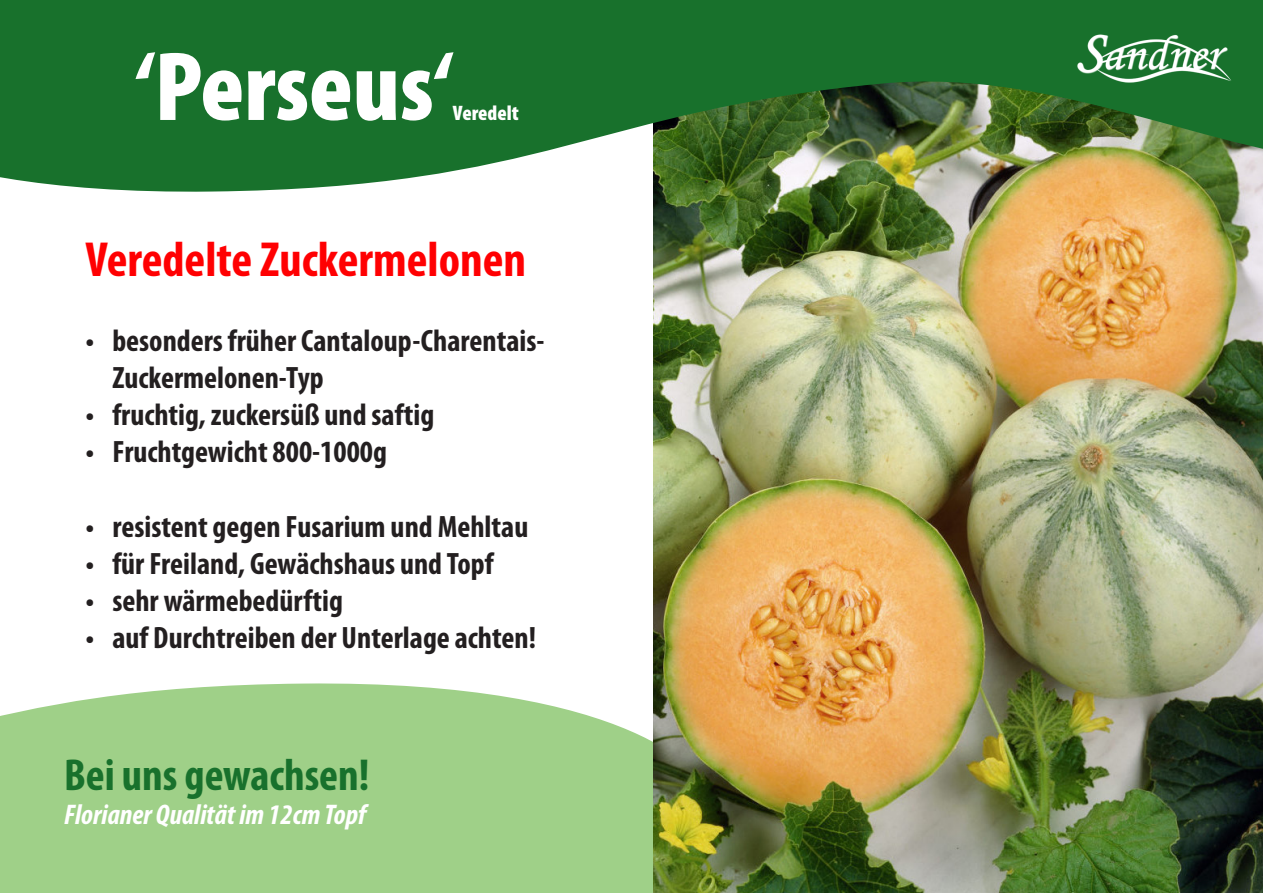
<style>
.page{position:relative;width:1263px;height:893px;background:#fff}
.page>*{position:absolute;margin:0;border:0;box-sizing:border-box;transform-origin:0 0}
.t1{font:900 condensed 99px "Myriad Pro";color:#fff}
.t2{font:700 condensed 49.5px "Myriad Pro";color:#ff0002}
.t3{font:700 condensed 45px "Myriad Pro";color:#18712c}
.t4{font:700 condensed 31.05px/37.2px "Myriad Pro";color:#231f20}
.t5{font:italic 700 condensed 28.5px "Myriad Pro";color:#fff}
.t6{font:900 condensed 21px "Myriad Pro";color:#fff}
</style>
<div class="page">
<div style="left:0;top:683px;width:653px;height:210px;background:#9fd088"></div>
<img style="left:653px;top:196px;width:610px;height:697px">
<svg style="left:0;top:0;width:1263px;height:196px;background:#3a7c3e"></svg>
<img style="left:1067px;top:27px;width:165px;height:60px">
<p class="t1" style="left:135px;top:32px;width:319px">‘Perseus‘</p>
<p class="t6" style="left:453px;top:101px;width:67px">Veredelt</p>
<p class="t2" style="left:85px;top:232px;width:442px">Veredelte Zuckermelonen</p>
<p class="t4" style="left:112px;top:322px;width:434px;text-indent:-27px">• besonders früher Cantaloup-Charentais-<br>Zuckermelonen-Typ</p>
<p class="t4" style="left:85px;top:397px;width:350px">• fruchtig, zuckersüß und saftig</p>
<p class="t4" style="left:85px;top:434px;width:303px">• Fruchtgewicht 800-1000g</p>
<p class="t4" style="left:85px;top:508px;width:444px">• resistent gegen Fusarium und Mehltau</p>
<p class="t4" style="left:85px;top:545px;width:410px">• für Freiland, Gewächshaus und Topf</p>
<p class="t4" style="left:85px;top:583px;width:259px">• sehr wärmebedürftig</p>
<p class="t4" style="left:85px;top:620px;width:452px">• auf Durchtreiben der Unterlage achten!</p>
<p class="t3" style="left:64px;top:750px;width:307px">Bei uns gewachsen!</p>
<p class="t5" style="left:64px;top:799px;width:303px">Florianer Qualität im 12cm Topf</p>
</div>
